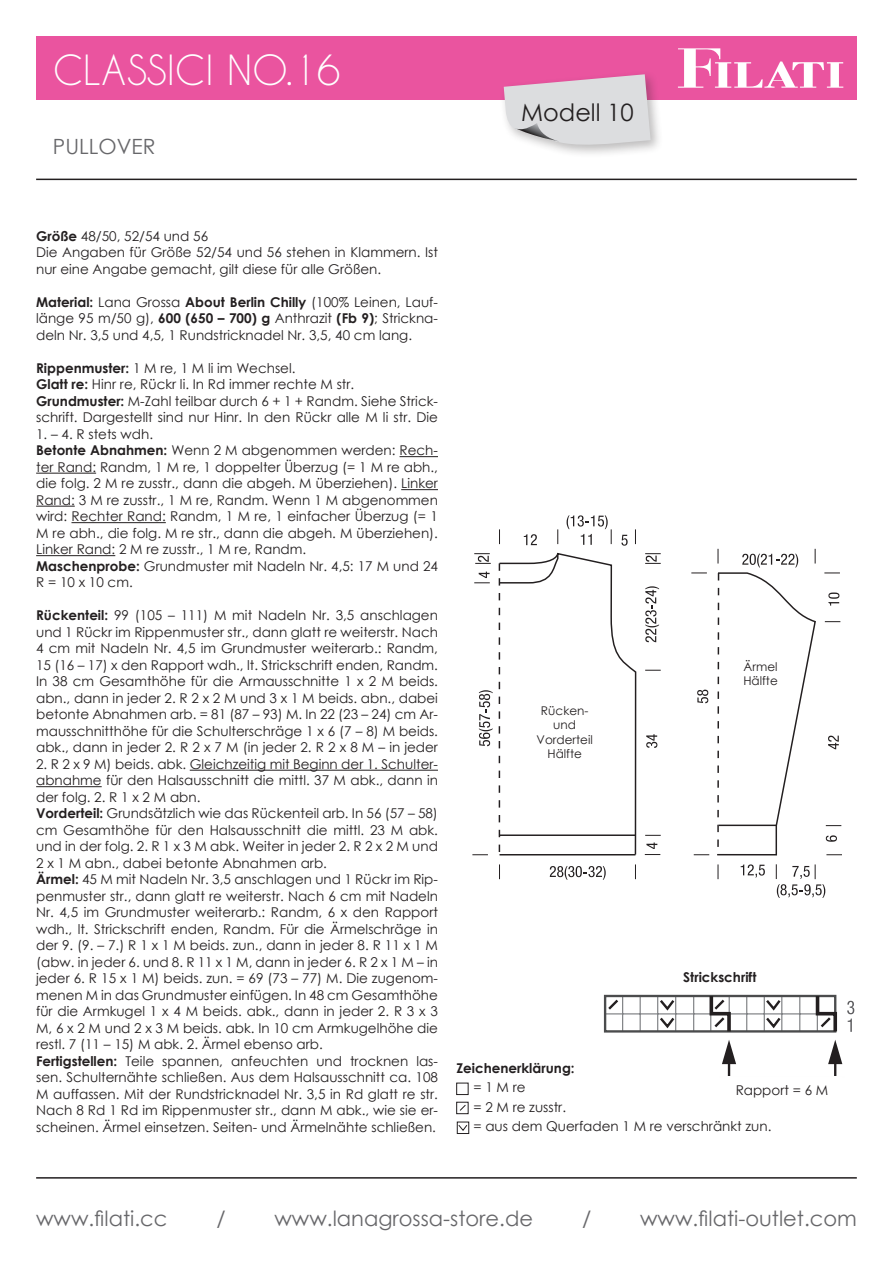
<style>
.page{position:relative;width:893px;height:1263px;background:#fff}
.page>*{position:absolute;margin:0;border:0;box-sizing:border-box;transform-origin:0 0}
.t1{font:39px "Caviar Dreams";color:#fff}
.t2{font:24px "Century Gothic";color:#231f20}
.t3{font:21px "Century Gothic";color:#67676a}
.t4{font:13.5px/16.5px "Century Gothic";color:#231f20}
.t5{font:700 13.5px "Century Gothic";color:#231f20}
.t6{font:12px/14.4px "Century Gothic";color:#231f20}
.s1{font-weight:700}
</style>
<div class="page">
<hr style="left:36px;top:1177px;width:821px;height:1px;background:#231f20">
<hr style="left:36px;top:179px;width:821px;height:1px;background:#231f20">
<div style="left:36px;top:36px;width:821px;height:64px;background:#ea549f"></div>
<svg style="left:678px;top:48px;width:165px;height:40px"></svg>
<div style="left:499px;top:70px;width:165px;height:88px;background:#231f20;opacity:.3"></div>
<svg style="left:504px;top:74px;width:147px;height:76px;background:#dcced7"></svg>
<div style="left:722px;top:44px;width:123px;height:17px;background:#ea549f"></div>
<hr style="left:400px;top:456px;width:38px;height:1px;background:#231f20">
<hr style="left:36px;top:473px;width:60px;height:1px;background:#231f20">
<hr style="left:401px;top:489px;width:37px;height:1px;background:#231f20">
<hr style="left:36px;top:506px;width:39px;height:1px;background:#231f20">
<hr style="left:71px;top:522px;width:95px;height:1px;background:#231f20">
<hr style="left:36px;top:555px;width:79px;height:1px;background:#231f20">
<hr style="left:190px;top:770px;width:248px;height:1px;background:#231f20">
<hr style="left:36px;top:786px;width:66px;height:1px;background:#231f20">
<svg style="left:691px;top:572px;width:16px;height:1px"></svg>
<svg style="left:717px;top:864px;width:1px;height:15px"></svg>
<svg style="left:694px;top:854px;width:15px;height:1px"></svg>
<svg style="left:824px;top:572px;width:16px;height:1px"></svg>
<svg style="left:826px;top:854px;width:16px;height:1px"></svg>
<svg style="left:499px;top:529px;width:1px;height:15px"></svg>
<svg style="left:645px;top:670px;width:16px;height:1px"></svg>
<svg style="left:472px;top:854px;width:16px;height:1px"></svg>
<svg style="left:557px;top:529px;width:1px;height:15px"></svg>
<svg style="left:635px;top:529px;width:1px;height:15px"></svg>
<svg style="left:645px;top:835px;width:16px;height:1px"></svg>
<svg style="left:826px;top:825px;width:15px;height:1px"></svg>
<svg style="left:825px;top:621px;width:15px;height:1px"></svg>
<svg style="left:498px;top:552px;width:139px;height:328px"></svg>
<svg style="left:550px;top:866px;width:56px;height:14px"></svg>
<svg style="left:645px;top:586px;width:14px;height:56px"></svg>
<svg style="left:741px;top:864px;width:24px;height:14px"></svg>
<svg style="left:697px;top:690px;width:11px;height:13px"></svg>
<svg style="left:717px;top:549px;width:99px;height:307px"></svg>
<svg style="left:828px;top:736px;width:11px;height:13px"></svg>
<svg style="left:567px;top:515px;width:45px;height:30px"></svg>
<svg style="left:474px;top:572px;width:16px;height:11px"></svg>
<hr style="left:719px;top:824px;width:58px;height:2px;background:#231f20">
<svg style="left:776px;top:864px;width:49px;height:34px"></svg>
<hr style="left:500px;top:834px;width:136px;height:2px;background:#231f20">
<svg style="left:524px;top:534px;width:13px;height:11px"></svg>
<svg style="left:479px;top:690px;width:14px;height:56px"></svg>
<hr style="left:499px;top:854px;width:136px;height:1px;background:#231f20">
<svg style="left:646px;top:734px;width:11px;height:14px"></svg>
<svg style="left:474px;top:553px;width:17px;height:11px"></svg>
<svg style="left:645px;top:842px;width:15px;height:13px"></svg>
<svg style="left:645px;top:553px;width:16px;height:11px"></svg>
<svg style="left:621px;top:535px;width:7px;height:11px"></svg>
<svg style="left:826px;top:835px;width:11px;height:7px"></svg>
<svg style="left:828px;top:592px;width:11px;height:14px"></svg>
<svg style="left:606px;top:994px;width:248px;height:82px"></svg>
<div style="left:457px;top:1122px;width:12px;height:12px;background:#fefefe;border:1px solid #231f20"></div>
<svg style="left:458px;top:1124px;width:10px;height:7px"></svg>
<div style="left:456px;top:1102px;width:12px;height:12px;background:#fefefe;border:1px solid #231f20"></div>
<svg style="left:459px;top:1105px;width:7px;height:6px"></svg>
<div style="left:456px;top:1083px;width:12px;height:12px;background:#fefefe;border:1px solid #231f20"></div>
<h1 class="t1" style="left:53px;top:47px;width:289px">CLASSICI NO.16</h1>
<h3 class="t3" style="left:53px;top:131px;width:104px">PULLOVER</h3>
<h2 class="t2" style="left:521px;top:96px;width:114px">Modell 10</h2>
<p class="t4" style="left:36px;top:227px;width:403px"><span class="s1">Größe</span> 48/50, 52/54 und 56<br>Die Angaben für Größe 52/54 und 56 stehen in Klammern. Ist nur eine Angabe gemacht, gilt diese für alle Größen.</p>
<p class="t4" style="left:36px;top:293px;width:403px;text-align:justify"><span class="s1">Material:</span> Lana Grossa <span class="s1">About Berlin Chilly</span> (100% Leinen, Lauf&shy;länge 95 m/50 g), <span class="s1">600 (650 – 700) g</span> Anthrazit <span class="s1">(Fb 9)</span>; Strickna&shy;deln Nr. 3,5 und 4,5, 1 Rundstricknadel Nr. 3,5, 40 cm lang.</p>
<p class="t4" style="left:36px;top:359px;width:403px"><span class="s1">Rippenmuster:</span> 1 M re, 1 M li im Wechsel.<br><span class="s1">Glatt re:</span> Hinr re, Rückr li. In Rd immer rechte M str.<br><span class="s1">Grundmuster:</span> M-Zahl teilbar durch 6 + 1 + Randm. Siehe Strick&shy;schrift. Dargestellt sind nur Hinr. In den Rückr alle M li str. Die</p>
<p class="t4" style="left:36px;top:425px;width:403px">1. – 4. R stets wdh.<br><span class="s1">Betonte Abnahmen:</span> Wenn 2 M abgenommen werden: Rech&shy;ter Rand: Randm, 1 M re, 1 doppelter Überzug (= 1 M re abh., die folg. 2 M re zusstr., dann die abgeh. M überziehen). Linker Rand: 3 M re zusstr., 1 M re, Randm. Wenn 1 M abgenommen wird: Rechter Rand: Randm, 1 M re, 1 einfacher Überzug (= 1<br>M re abh., die folg. M re str., dann die abgeh. M überziehen).<br>Linker Rand: 2 M re zusstr., 1 M re, Randm.<br><span class="s1">Maschenprobe:</span> Grundmuster mit Nadeln Nr. 4,5: 17 M und 24<br>R = 10 x 10 cm.</p>
<p class="t4" style="left:36px;top:607px;width:403px;text-align:justify"><span class="s1">Rückenteil:</span> 99 (105 – 111) M mit Nadeln Nr. 3,5 anschlagen und 1 Rückr im Rippenmuster str., dann glatt re weiterstr. Nach 4 cm mit Nadeln Nr. 4,5 im Grundmuster weiterarb.: Randm, 15 (16 – 17) x den Rapport wdh., lt. Strickschrift enden, Randm.<br>In 38 cm Gesamthöhe für die Armausschnitte 1 x 2 M beids. abn., dann in jeder 2. R 2 x 2 M und 3 x 1 M beids. abn., dabei betonte Abnahmen arb. = 81 (87 – 93) M. In 22 (23 – 24) cm Ar&shy;mausschnitthöhe für die Schulterschräge 1 x 6 (7 – 8) M beids. abk., dann in jeder 2. R 2 x 7 M (in jeder 2. R 2 x 8 M – in jeder</p>
<p class="t4" style="left:36px;top:755px;width:403px">2. R 2 x 9 M) beids. abk. Gleichzeitig mit Beginn der 1. Schulter&shy;abnahme für den Halsausschnitt die mittl. 37 M abk., dann in der folg. 2. R 1 x 2 M abn.<br><span class="s1">Vorderteil:</span> Grundsätzlich wie das Rückenteil arb. In 56 (57 – 58) cm Gesamthöhe für den Halsausschnitt die mittl. 23 M abk. und in der folg. 2. R 1 x 3 M abk. Weiter in jeder 2. R 2 x 2 M und 2 x 1 M abn., dabei betonte Abnahmen arb.<br><span class="s1">Ärmel:</span> 45 M mit Nadeln Nr. 3,5 anschlagen und 1 Rückr im Rip&shy;penmuster str., dann glatt re weiterstr. Nach 6 cm mit Nadeln Nr. 4,5 im Grundmuster weiterarb.: Randm, 6 x den Rapport wdh., lt. Strickschrift enden, Randm. Für die Ärmelschräge in der 9. (9. – 7.) R 1 x 1 M beids. zun., dann in jeder 8. R 11 x 1 M (abw. in jeder 6. und 8. R 11 x 1 M, dann in jeder 6. R 2 x 1 M – in jeder 6. R 15 x 1 M) beids. zun. = 69 (73 – 77) M. Die zugenom&shy;menen M in das Grundmuster einfügen. In 48 cm Gesamthöhe für die Armkugel 1 x 4 M beids. abk., dann in jeder 2. R 3 x 3<br>M, 6 x 2 M und 2 x 3 M beids. abk. In 10 cm Armkugelhöhe die restl. 7 (11 – 15) M abk. 2. Ärmel ebenso arb.<br><span class="s1">Fertigstellen:</span> Teile spannen, anfeuchten und trocknen las&shy;sen. Schulternähte schließen. Aus dem Halsausschnitt ca. 108<br>M auffassen. Mit der Rundstricknadel Nr. 3,5 in Rd glatt re str.<br>Nach 8 Rd 1 Rd im Rippenmuster str., dann M abk., wie sie er&shy;scheinen. Ärmel einsetzen. Seiten- und Ärmelnähte schließen.</p>
<p class="t6" style="left:537px;top:703px;width:58px;text-align:center">Rücken&shy;und<br>Vorderteil<br>Hälfte</p>
<p class="t6" style="left:743px;top:659px;width:36px">Ärmel<br>Hälfte</p>
<p class="t5" style="left:683px;top:967px;width:75px">Strickschrift</p>
<p class="t5" style="left:456px;top:1058px;width:120px">Zeichenerklärung:</p>
<p class="t4" style="left:473px;top:1077px;width:300px;line-height:19.5px">= 1 M re<br>= 2 M re zusstr.<br>= aus dem Querfaden 1 M re verschränkt zun.</p>
<p class="t4" style="left:736px;top:1082px;width:94px">Rapport = 6 M</p>
<h3 class="t3" style="left:36px;top:1204px;width:133px">www.filati.cc</h3>
<h3 class="t3" style="left:216px;top:1204px;width:11px">/</h3>
<h3 class="t3" style="left:274px;top:1204px;width:260px">www.lanagrossa-store.de</h3>
<h3 class="t3" style="left:582px;top:1204px;width:11px">/</h3>
<h3 class="t3" style="left:640px;top:1204px;width:218px">www.filati-outlet.com</h3>
</div>
